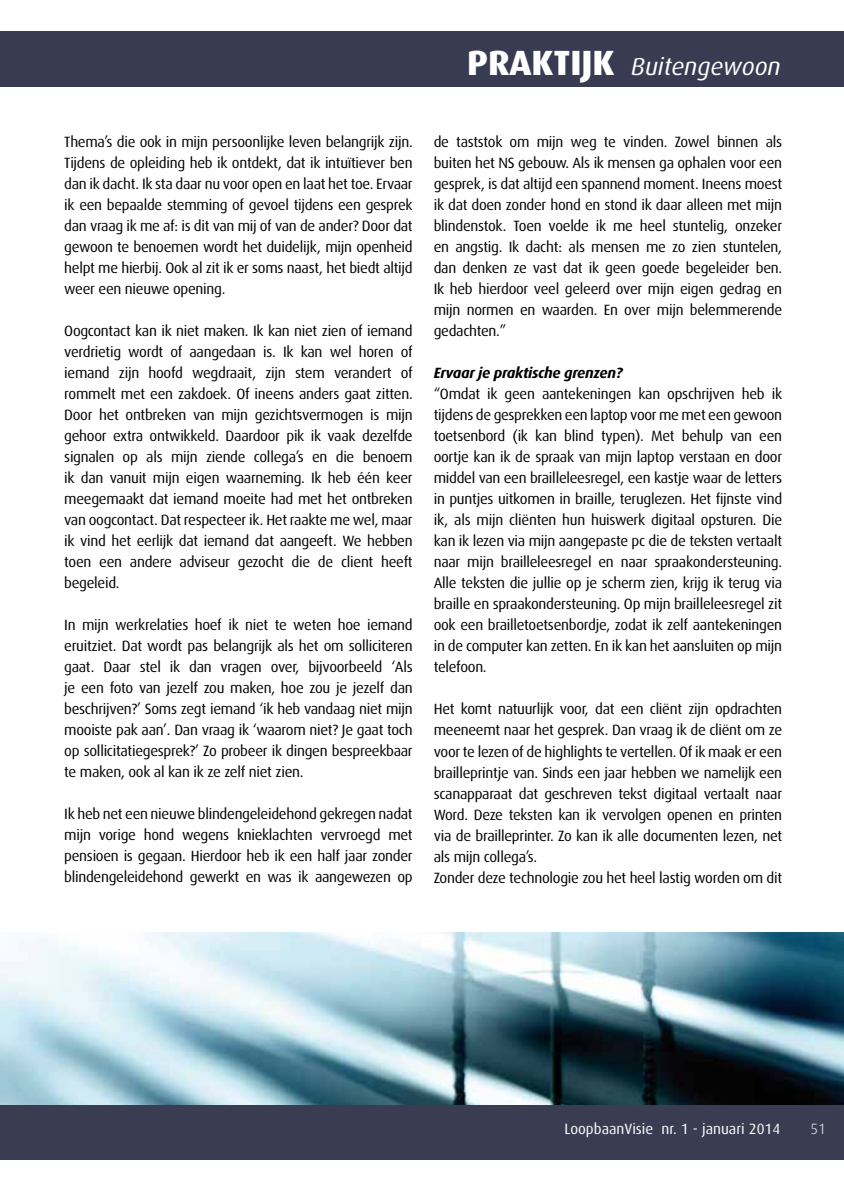
<style>
.page{position:relative;width:844px;height:1191px;background:#fff}
.page>*{position:absolute;margin:0;border:0;box-sizing:border-box;transform-origin:0 0}
.t1{font:italic 24.5px "Dax";color:#fff}
.t2{font:14.88px/21px "Dax";letter-spacing:-.02em;color:#000;text-align:justify}
.t3{font:14.88px "Dax";color:#fff}
.t4{font:italic 700 14.88px "Dax";letter-spacing:-.02em;color:#000}
.t5{font:300 14.88px "Dax";color:#fff}
.s1{font-weight:800;font-style:normal;font-size:35px}
</style>
<div class="page">
<div style="left:0;top:31px;width:843px;height:56px;background:#393b52"></div>
<div style="left:0;top:1104px;width:843px;height:56px;background:#3a3c52"></div>
<img style="left:0;top:933px;width:843px;height:172px">
<p class="t2" style="left:64px;top:132px;width:350px">Thema’s die ook in mijn persoonlijke leven belangrijk zijn.<br>Tijdens de opleiding heb ik ontdekt, dat ik intuïtiever ben dan ik dacht. Ik sta daar nu voor open en laat het toe. Ervaar ik een bepaalde stemming of gevoel tijdens een gesprek dan vraag ik me af: is dit van mij of van de ander? Door dat gewoon te benoemen wordt het duidelijk, mijn openheid helpt me hierbij. Ook al zit ik er soms naast, het biedt altijd weer een nieuwe opening.</p>
<p class="t2" style="left:64px;top:321px;width:350px">Oogcontact kan ik niet maken. Ik kan niet zien of iemand verdrietig wordt of aangedaan is. Ik kan wel horen of iemand zijn hoofd wegdraait, zijn stem verandert of rommelt met een zakdoek. Of ineens anders gaat zitten.<br>Door het ontbreken van mijn gezichtsvermogen is mijn gehoor extra ontwikkeld. Daardoor pik ik vaak dezelfde signalen op als mijn ziende collega’s en die benoem ik dan vanuit mijn eigen waarneming. Ik heb één keer meegemaakt dat iemand moeite had met het ontbreken van oogcontact. Dat respecteer ik. Het raakte me wel, maar ik vind het eerlijk dat iemand dat aangeeft. We hebben toen een andere adviseur gezocht die de client heeft begeleid.</p>
<p class="t2" style="left:64px;top:615px;width:350px">In mijn werkrelaties hoef ik niet te weten hoe iemand eruitziet. Dat wordt pas belangrijk als het om solliciteren gaat. Daar stel ik dan vragen over, bijvoorbeeld ‘Als je een foto van jezelf zou maken, hoe zou je jezelf dan beschrijven?’ Soms zegt iemand ‘ik heb vandaag niet mijn mooiste pak aan’. Dan vraag ik ‘waarom niet? Je gaat toch op sollicitatiegesprek?’ Zo probeer ik dingen bespreekbaar te maken, ook al kan ik ze zelf niet zien.</p>
<p class="t2" style="left:64px;top:804px;width:350px">Ik heb net een nieuwe blindengeleidehond gekregen nadat mijn vorige hond wegens knieklachten vervroegd met pensioen is gegaan. Hierdoor heb ik een half jaar zonder blindengeleidehond gewerkt en was ik aangewezen op</p>
<h1 class="t1" style="left:467px;top:53px;width:315px"><span class="s1">PRAKTIJK</span> Buitengewoon</h1>
<p class="t2" style="left:433px;top:132px;width:350px">de taststok om mijn weg te vinden. Zowel binnen als buiten het NS gebouw. Als ik mensen ga ophalen voor een gesprek, is dat altijd een spannend moment. Ineens moest ik dat doen zonder hond en stond ik daar alleen met mijn blindenstok. Toen voelde ik me heel stuntelig, onzeker en angstig. Ik dacht: als mensen me zo zien stuntelen, dan denken ze vast dat ik geen goede begeleider ben.<br>Ik heb hierdoor veel geleerd over mijn eigen gedrag en mijn normen en waarden. En over mijn belemmerende gedachten.”</p>
<p class="t4" style="left:433px;top:365px;width:190px">Ervaar je praktische grenzen?</p>
<p class="t2" style="left:433px;top:384px;width:350px">“Omdat ik geen aantekeningen kan opschrijven heb ik tijdens de gesprekken een laptop voor me met een gewoon toetsenbord (ik kan blind typen). Met behulp van een oortje kan ik de spraak van mijn laptop verstaan en door middel van een brailleleesregel, een kastje waar de letters in puntjes uitkomen in braille, teruglezen. Het fijnste vind ik, als mijn cliënten hun huiswerk digitaal opsturen. Die kan ik lezen via mijn aangepaste pc die de teksten vertaalt naar mijn brailleleesregel en naar spraakondersteuning.<br>Alle teksten die jullie op je scherm zien, krijg ik terug via braille en spraakondersteuning. Op mijn brailleleesregel zit ook een brailletoetsenbordje, zodat ik zelf aantekeningen in de computer kan zetten. En ik kan het aansluiten op mijn telefoon.</p>
<p class="t2" style="left:433px;top:699px;width:350px;text-align:left">Het komt natuurlijk voor, dat een cliënt zijn opdrachten meeneemt naar het gesprek. Dan vraag ik de cliënt om ze voor te lezen of de highlights te vertellen. Of ik maak er een brailleprintje van. Sinds een jaar hebben we namelijk een scanapparaat dat geschreven tekst digitaal vertaalt naar Word. Deze teksten kan ik vervolgen openen en printen via de brailleprinter. Zo kan ik alle documenten lezen, net als mijn collega’s.<br>Zonder deze technologie zou het heel lastig worden om dit</p>
<p class="t3" style="left:564px;top:1121px;width:217px">LoopbaanVisie nr. 1 - januari 2014</p>
<p class="t5" style="left:810px;top:1121px;width:17px">51</p>
</div>
